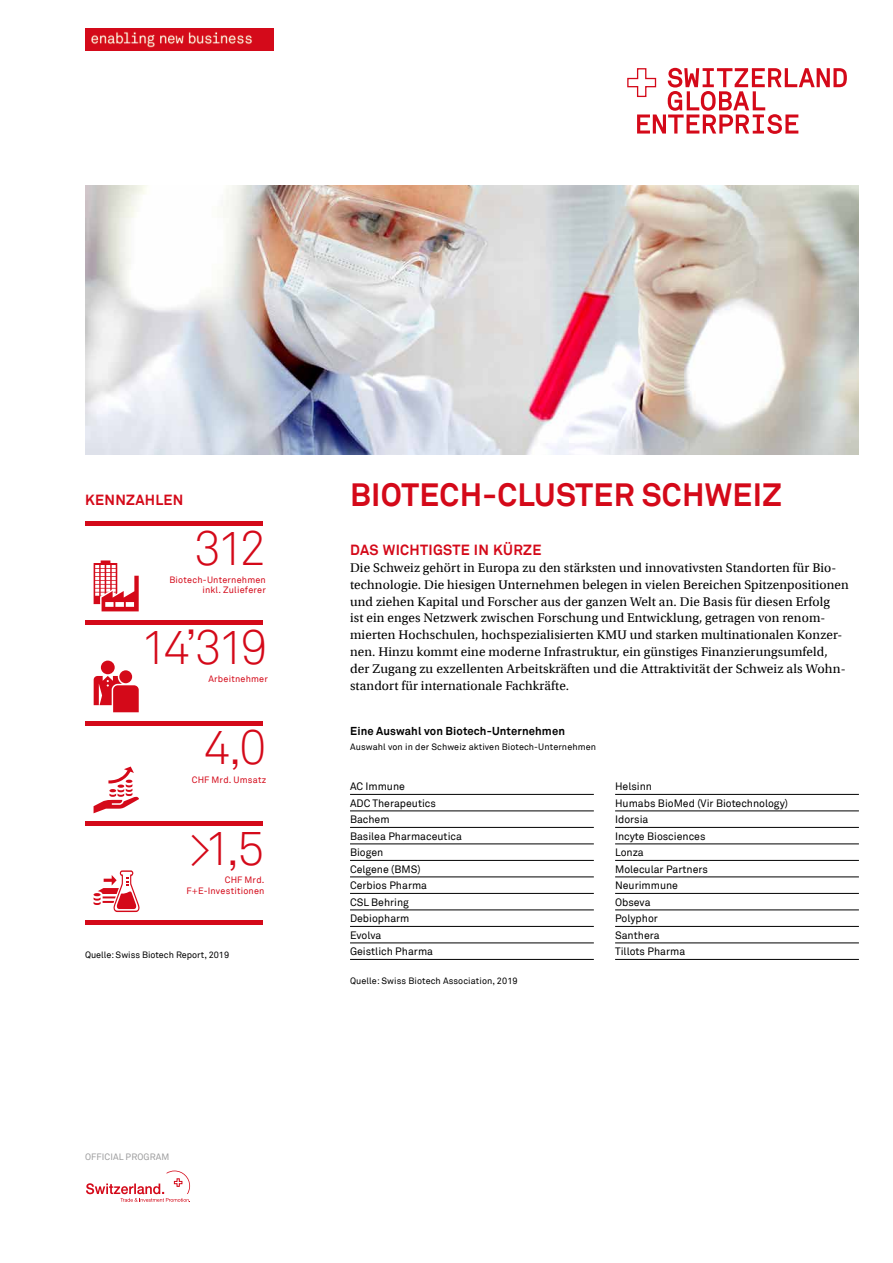
<style>
.page{position:relative;width:893px;height:1263px;background:#fff}
.page>*{position:absolute;margin:0;border:0;box-sizing:border-box;transform-origin:0 0}
.t1{font:48px "Akkurat S GE Light";letter-spacing:-.105em;color:#d40919}
.t2{font:31.5px "Akkurat S GE Bold";letter-spacing:.01em;color:#d40919}
.t3{font:14.4px "Akkurat S GE Bold";letter-spacing:.02em;color:#d40919}
.t4{font:13.2px/16.8px "Utopia S GE Regular";letter-spacing:.01em;color:#000}
.t5{font:11.25px "Akkurat S GE Bold";letter-spacing:.01em;color:#000}
.t6{font:10.5px/16.5px "Akkurat S GE Regular";color:#000}
.t7{font:9px "Akkurat S GE Regular";letter-spacing:.01em;color:#000}
.t8{font:9px/10.5px "Akkurat S GE Regular";letter-spacing:.02em;color:#d40919;text-align:right}
.t9{font:9px "Akkurat S GE Regular";letter-spacing:.01em;color:#9c9c9d}
</style>
<div class="page">
<img style="left:85px;top:185px;width:774px;height:269px">
<svg style="left:86px;top:1170px;width:104px;height:32px"></svg>
<img style="left:85px;top:29px;width:188px;height:22px">
<svg style="left:627px;top:68px;width:220px;height:66px"></svg>
<hr style="left:350px;top:794px;width:244px;height:1px;background:#000">
<hr style="left:350px;top:811px;width:244px;height:1px;background:#000">
<hr style="left:350px;top:827px;width:244px;height:1px;background:#000">
<hr style="left:350px;top:844px;width:244px;height:1px;background:#000">
<hr style="left:350px;top:860px;width:244px;height:1px;background:#000">
<hr style="left:350px;top:877px;width:244px;height:1px;background:#000">
<hr style="left:350px;top:893px;width:244px;height:1px;background:#000">
<hr style="left:350px;top:910px;width:244px;height:1px;background:#000">
<hr style="left:350px;top:926px;width:244px;height:1px;background:#000">
<hr style="left:350px;top:943px;width:244px;height:1px;background:#000">
<hr style="left:350px;top:959px;width:244px;height:1px;background:#000">
<hr style="left:615px;top:794px;width:244px;height:1px;background:#000">
<hr style="left:615px;top:811px;width:244px;height:1px;background:#000">
<hr style="left:615px;top:827px;width:244px;height:1px;background:#000">
<hr style="left:615px;top:844px;width:244px;height:1px;background:#000">
<hr style="left:615px;top:860px;width:244px;height:1px;background:#000">
<hr style="left:615px;top:877px;width:244px;height:1px;background:#000">
<hr style="left:615px;top:893px;width:244px;height:1px;background:#000">
<hr style="left:615px;top:910px;width:244px;height:1px;background:#000">
<hr style="left:615px;top:926px;width:244px;height:1px;background:#000">
<hr style="left:615px;top:943px;width:244px;height:1px;background:#000">
<hr style="left:615px;top:959px;width:244px;height:1px;background:#000">
<svg style="left:94px;top:670px;width:45px;height:42px"></svg>
<div style="left:101px;top:661px;width:14px;height:13px;background:#d40919;border-radius:50%"></div>
<svg style="left:94px;top:870px;width:46px;height:42px"></svg>
<hr style="left:85px;top:620px;width:178px;height:4px;background:#d40919">
<div style="left:85px;top:521px;width:178px;height:5px;background:#d40919"></div>
<svg style="left:94px;top:560px;width:45px;height:52px"></svg>
<svg style="left:94px;top:766px;width:45px;height:47px"></svg>
<hr style="left:85px;top:721px;width:178px;height:4px;background:#d40919">
<hr style="left:85px;top:822px;width:178px;height:4px;background:#d40919">
<div style="left:85px;top:920px;width:178px;height:5px;background:#d40919"></div>
<p class="t3" style="left:85px;top:489px;width:100px">KENNZAHLEN</p>
<h1 class="t1" style="left:194px;top:515px;width:73px">312</h1>
<p class="t8" style="left:169px;top:574px;width:98px">Biotech-Unternehmen inkl. Zulieferer</p>
<h1 class="t1" style="left:141px;top:614px;width:128px">14’319</h1>
<p class="t8" style="left:208px;top:673px;width:61px">Arbeitnehmer</p>
<h1 class="t1" style="left:203px;top:714px;width:65px">4,0</h1>
<p class="t8" style="left:192px;top:774px;width:76px">CHF Mrd. Umsatz</p>
<h1 class="t1" style="left:188px;top:815px;width:78px">&gt;1,5</h1>
<p class="t8" style="left:186px;top:874px;width:79px">CHF Mrd.<br>F+E-Investitionen</p>
<p class="t7" style="left:85px;top:949px;width:146px">Quelle: Swiss Biotech Report, 2019</p>
<p class="t9" style="left:85px;top:1150px;width:86px">OFFICIAL PROGRAM</p>
<h2 class="t2" style="left:350px;top:471px;width:433px">BIOTECH-CLUSTER SCHWEIZ</h2>
<p class="t3" style="left:350px;top:539px;width:193px">DAS WICHTIGSTE IN KÜRZE</p>
<p class="t4" style="left:350px;top:558px;width:500px">Die Schweiz gehört in Europa zu den stärksten und innovativsten Standorten für Bio&shy;technologie. Die hiesigen Unternehmen belegen in vielen Bereichen Spitzenpositionen und ziehen Kapital und Forscher aus der ganzen Welt an. Die Basis für diesen Erfolg<br>ist ein enges Netzwerk zwischen Forschung und Entwicklung, getragen von renom&shy;mierten Hochschulen, hochspezialisierten KMU und starken multinationalen Konzer&shy;nen. Hinzu kommt eine moderne Infrastruktur, ein günstiges Finanzierungsumfeld, der Zugang zu exzellenten Arbeitskräften und die Attraktivität der Schweiz als Wohn&shy;standort für internationale Fachkräfte.</p>
<p class="t5" style="left:350px;top:723px;width:216px">Eine Auswahl von Biotech-Unternehmen</p>
<p class="t7" style="left:350px;top:740px;width:247px">Auswahl von in der Schweiz aktiven Biotech-Unternehmen</p>
<p class="t6" style="left:350px;top:778px;width:113px">AC Immune<br>ADC Therapeutics<br>Bachem<br>Basilea Pharmaceutica<br>Biogen<br>Celgene (BMS)<br>Cerbios Pharma<br>CSL Behring<br>Debiopharm<br>Evolva<br>Geistlich Pharma</p>
<p class="t6" style="left:615px;top:778px;width:175px">Helsinn<br>Humabs BioMed (Vir Biotechnology)<br>Idorsia<br>Incyte Biosciences<br>Lonza<br>Molecular Partners<br>Neurimmune<br>Obseva<br>Polyphor<br>Santhera<br>Tillots Pharma</p>
<p class="t7" style="left:350px;top:974px;width:169px">Quelle: Swiss Biotech Association, 2019</p>
</div>
